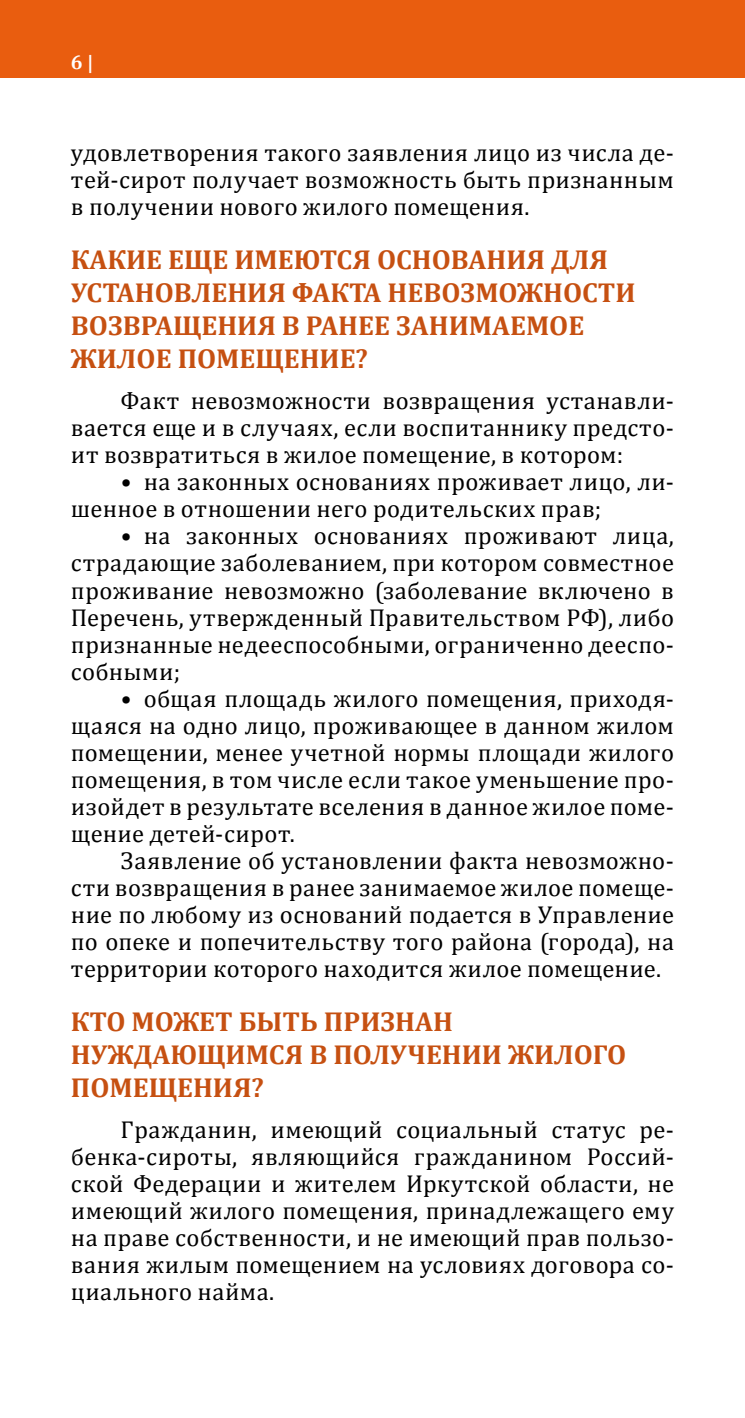
<style>
.page{position:relative;width:745px;height:1418px;background:#fff}
.page>*{position:absolute;margin:0;border:0;box-sizing:border-box;transform-origin:0 0}
.t1{font:700 27.5px/33px "Cambria";color:#c65011}
.t2{font:24.5px/27px "Cambria";letter-spacing:.015em;color:#000;text-align:justify}
.t3{font:700 20px "Cambria";color:#fff}
.s1{font-weight:700;font-style:italic}
</style>
<div class="page">
<div style="left:0;top:0;width:744px;height:78px;background:#e95d0f"></div>
<hr style="left:744px;top:0;width:1px;height:78px;background:#e95d0f">
<p class="t3" style="left:71px;top:48px;width:24px">6 |</p>
<p class="t2" style="left:71px;top:139px;width:604px">удовлетворения такого заявления лицо из числа де&shy;тей-сирот получает возможность быть признанным в получении нового жилого помещения.</p>
<p class="t1" style="left:71px;top:242px;width:565px">КАКИЕ ЕЩЕ ИМЕЮТСЯ ОСНОВАНИЯ ДЛЯ<br>УСТАНОВЛЕНИЯ ФАКТА НЕВОЗМОЖНОСТИ<br>ВОЗВРАЩЕНИЯ В РАНЕЕ ЗАНИМАЕМОЕ<br>ЖИЛОЕ ПОМЕЩЕНИЕ?</p>
<p class="t2" style="left:71px;top:387px;width:604px;text-indent:50px">Факт невозможности возвращения устанавли&shy;вается еще и в случаях, если воспитаннику предсто&shy;ит возвратиться в жилое помещение, в котором:</p>
<p class="t2" style="left:71px;top:468px;width:604px;text-indent:50px"><span class="s1">•</span> на законных основаниях проживает лицо, ли&shy;шенное в отношении него родительских прав;</p>
<p class="t2" style="left:71px;top:522px;width:604px;text-indent:50px"><span class="s1">•</span> на законных основаниях проживают лица, страдающие заболеванием, при котором совместное проживание невозможно (заболевание включено в Перечень, утвержденный Правительством РФ), либо признанные недееспособными, ограниченно дееспо&shy;собными;</p>
<p class="t2" style="left:71px;top:684px;width:604px;text-indent:50px"><span class="s1">•</span> общая площадь жилого помещения, приходя&shy;щаяся на одно лицо, проживающее в данном жилом помещении, менее учетной нормы площади жилого помещения, в том числе если такое уменьшение про&shy;изойдет в результате вселения в данное жилое поме&shy;щение детей-сирот.</p>
<p class="t2" style="left:71px;top:846px;width:604px;text-indent:50px">Заявление об установлении факта невозможно&shy;сти возвращения в ранее занимаемое жилое помеще&shy;ние по любому из оснований подается в Управление по опеке и попечительству того района (города), на территории которого находится жилое помещение.</p>
<p class="t1" style="left:71px;top:1004px;width:556px">КТО МОЖЕТ БЫТЬ ПРИЗНАН<br>НУЖДАЮЩИМСЯ В ПОЛУЧЕНИИ ЖИЛОГО<br>ПОМЕЩЕНИЯ?</p>
<p class="t2" style="left:71px;top:1116px;width:604px;text-indent:50px">Гражданин, имеющий социальный статус ре&shy;бенка-сироты, являющийся гражданином Россий&shy;ской Федерации и жителем Иркутской области, не имеющий жилого помещения, принадлежащего ему на праве собственности, и не имеющий прав пользо&shy;вания жилым помещением на условиях договора со&shy;циального найма.</p>
</div>
